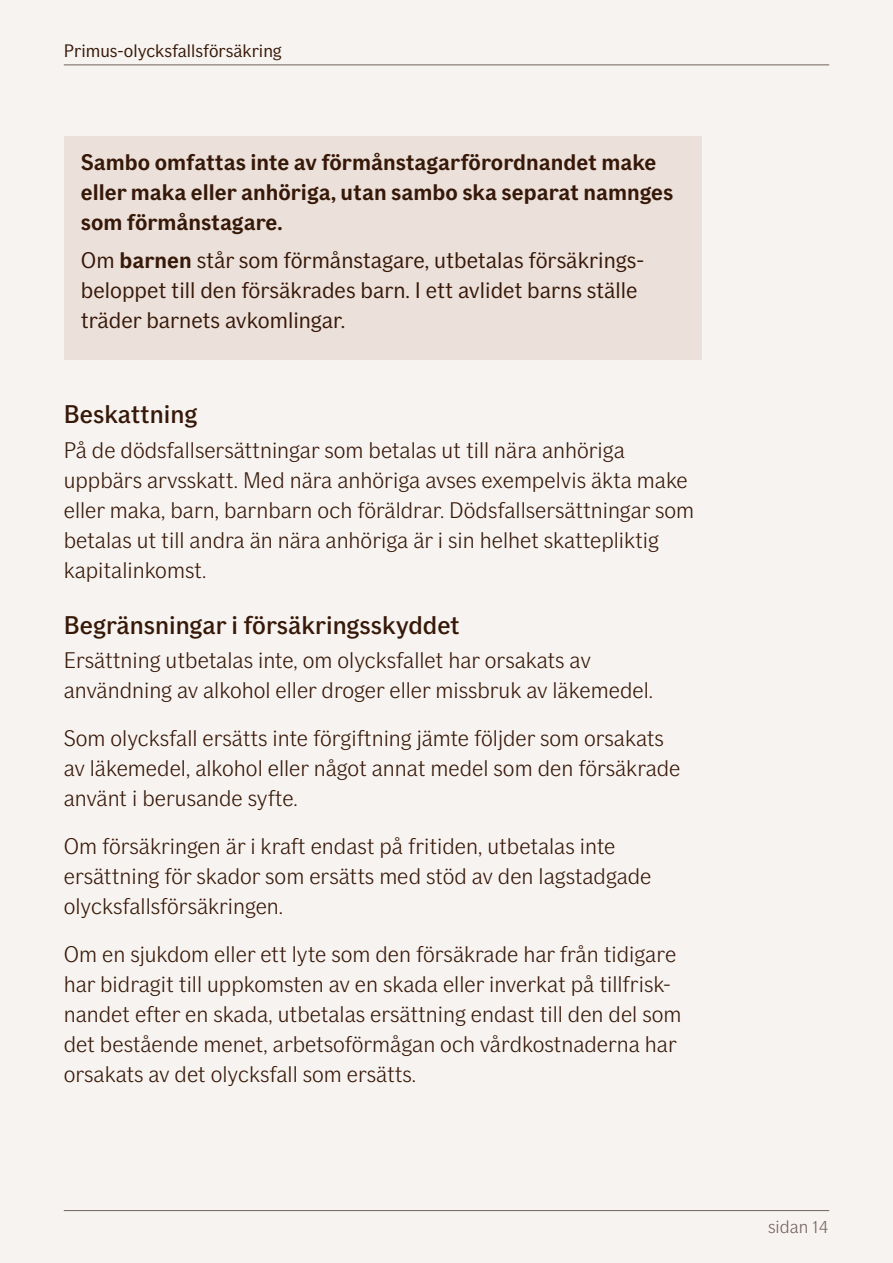
<style>
.page{position:relative;width:893px;height:1263px;background:#f7f3f0}
.page>*{position:absolute;margin:0;border:0;box-sizing:border-box;transform-origin:0 0}
.t1{font:500 25.5px "If Sans";color:#361808}
.t2{font:300 22.5px/30px "If Sans";color:#361808}
.t3{font:22.5px/30px "If Sans";color:#361808}
.t4{font:700 22.5px/30px "If Sans";color:#361808}
.t5{font:18px "If Sans";color:#361808}
.t6{font:300 18px "If Sans";color:#73625e}
.s1{font-weight:700}
</style>
<div class="page">
<hr style="left:64px;top:64px;width:765px;height:1px;background:#73625e">
<hr style="left:64px;top:1210px;width:765px;height:1px;background:#73625e">
<div style="left:64px;top:136px;width:638px;height:224px;background:#ece1da"></div>
<p class="t5" style="left:64px;top:40px;width:220px">Primus-olycksfallsförsäkring</p>
<p class="t4" style="left:81px;top:147px;width:594px">Sambo omfattas inte av förmånstagarförordnandet make eller maka eller anhöriga, utan sambo ska separat namnges som förmånstagare.</p>
<p class="t3" style="left:81px;top:246px;width:565px">Om <span class="s1">barnen</span> står som förmånstagare, utbetalas försäkrings&shy;beloppet till den försäkrades barn. I ett avlidet barns ställe träder barnets avkomlingar.</p>
<p class="t1" style="left:64px;top:399px;width:135px">Beskattning</p>
<p class="t2" style="left:64px;top:435px;width:632px">På de dödsfallsersättningar som betalas ut till nära anhöriga uppbärs arvsskatt. Med nära anhöriga avses exempelvis äkta make eller maka, barn, barnbarn och föräldrar. Dödsfallsersättningar som betalas ut till andra än nära anhöriga är i sin helhet skattepliktig kapitalinkomst.</p>
<p class="t1" style="left:64px;top:610px;width:398px">Begränsningar i försäkringsskyddet</p>
<p class="t2" style="left:64px;top:645px;width:591px">Ersättning utbetalas inte, om olycksfallet har orsakats av användning av alkohol eller droger eller missbruk av läkemedel.</p>
<p class="t2" style="left:64px;top:723px;width:618px">Som olycksfall ersätts inte förgiftning jämte följder som orsakats av läkemedel, alkohol eller något annat medel som den försäkrade använt i berusande syfte.</p>
<p class="t2" style="left:64px;top:831px;width:589px">Om försäkringen är i kraft endast på fritiden, utbetalas inte ersättning för skador som ersätts med stöd av den lagstadgade olycksfallsförsäkringen.</p>
<p class="t2" style="left:64px;top:939px;width:619px">Om en sjukdom eller ett lyte som den försäkrade har från tidigare har bidragit till uppkomsten av en skada eller inverkat på tillfrisk&shy;nandet efter en skada, utbetalas ersättning endast till den del som det bestående menet, arbetsoförmågan och vårdkostnaderna har orsakats av det olycksfall som ersätts.</p>
<p class="t6" style="left:768px;top:1217px;width:62px">sidan 14</p>
</div>
